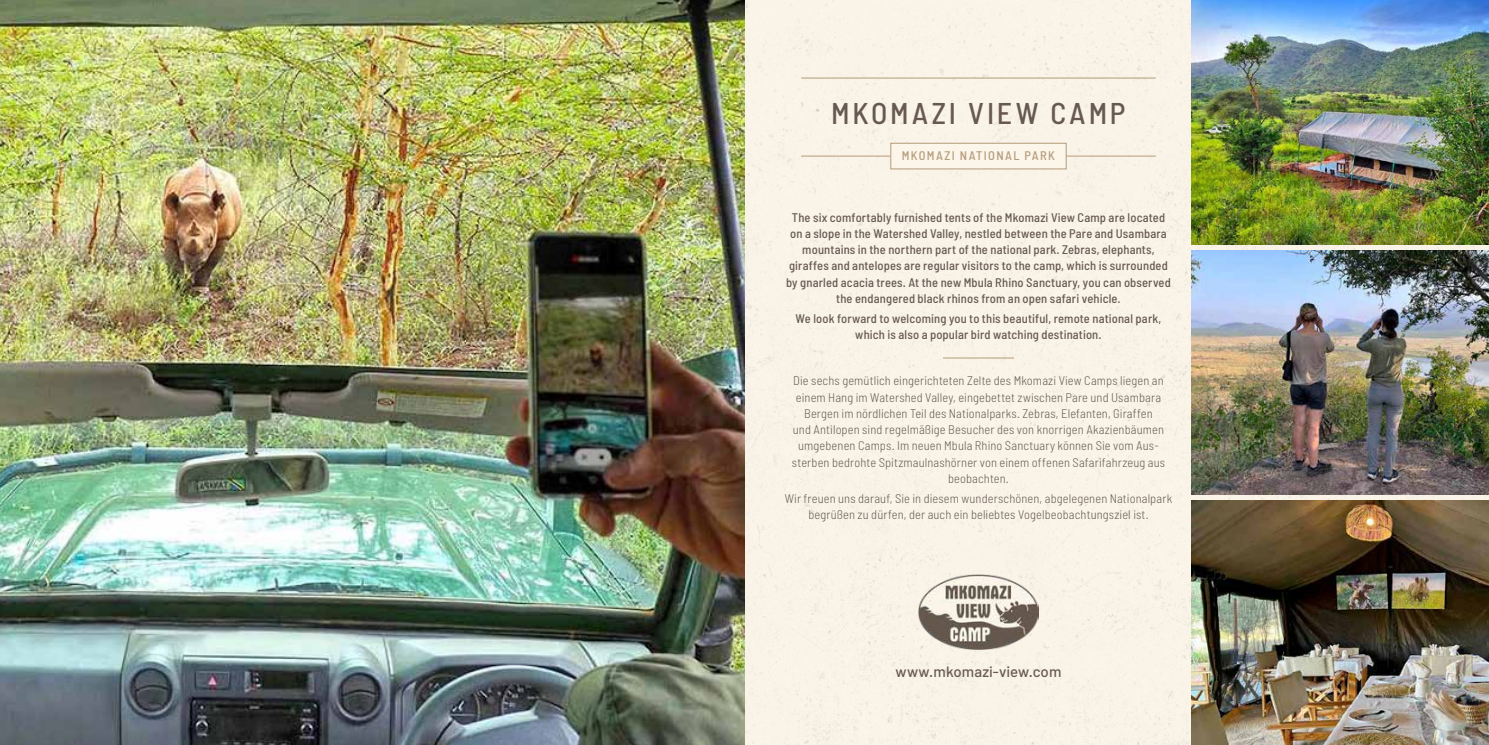
<style>
.page{position:relative;width:1489px;height:745px;background:#fff}
.page>*{position:absolute;margin:0;border:0;box-sizing:border-box;transform-origin:0 0}
.t1{font:500 semi-condensed 30px "Barlow";letter-spacing:.095em;color:#675951}
.t2{font:500 15px "Barlow";letter-spacing:.005em;color:#675951}
.t3{font:300 semi-condensed 12.5px/16.2px "Barlow";letter-spacing:.01em;color:#675951;text-align:center}
.t4{font:500 semi-condensed 12.5px/16.2px "Barlow";letter-spacing:.01em;color:#675951;text-align:center}
.t5{font:500 semi-condensed 12.5px "Barlow";letter-spacing:.11em;color:#b59b7a}
</style>
<div class="page">
<div style="left:744px;top:0;width:744px;height:744px;background:#f9f3e8"></div>
<hr style="left:801px;top:77px;width:354px;height:1px;background:#b59b7a">
<hr style="left:801px;top:155px;width:354px;height:1px;background:#b59b7a">
<hr style="left:943px;top:357px;width:70px;height:1px;background:#b59b7a">
<img style="left:918px;top:574px;width:120px;height:75px">
<div style="left:890px;top:143px;width:176px;height:26px;background:#fbf5ea"></div>
<div style="left:890px;top:143px;width:176px;height:26px;border:1px solid #b59b7a"></div>
<img style="left:1191px;top:500px;width:297px;height:244px">
<img style="left:1191px;top:250px;width:297px;height:244px">
<img style="left:1191px;top:0;width:297px;height:244px">
<img style="left:0;top:0;width:744px;height:744px">
<h1 class="t1" style="left:831px;top:94px;width:296px">MKOMAZI VIEW CAMP</h1>
<p class="t5" style="left:901px;top:148px;width:155px">MKOMAZI NATIONAL PARK</p>
<p class="t4" style="left:786px;top:208px;width:386px">The six comfortably furnished tents of the Mkomazi View Camp are located on a slope in the Watershed Valley, nestled between the Pare and Usambara mountains in the northern part of the national park. Zebras, elephants, giraffes and antelopes are regular visitors to the camp, which is surrounded by gnarled acacia trees. At the new Mbula Rhino Sanctuary, you can observed the endangered black rhinos from an open safari vehicle.</p>
<p class="t4" style="left:795px;top:309px;width:367px">We look forward to welcoming you to this beautiful, remote national park, which is also a popular bird watching destination.</p>
<p class="t3" style="left:792px;top:372px;width:374px">Die sechs gemütlich eingerichteten Zelte des Mkomazi View Camps liegen an einem Hang im Watershed Valley, eingebettet zwischen Pare und Usambara Bergen im nördlichen Teil des Nationalparks. Zebras, Elefanten, Giraffen<br>und Antilopen sind regelmäßige Besucher des von knorrigen Akazienbäumen umgebenen Camps. Im neuen Mbula Rhino Sanctuary können Sie vom Aus&shy;sterben bedrohte Spitzmaulnashörner von einem offenen Safarifahrzeug aus beobachten.</p>
<p class="t3" style="left:784px;top:489px;width:389px">Wir freuen uns darauf, Sie in diesem wunderschönen, abgelegenen Nationalpark begrüßen zu dürfen, der auch ein beliebtes Vogelbeobachtungsziel ist.</p>
<p class="t2" style="left:895px;top:662px;width:167px">www.mkomazi-view.com</p>
</div>
